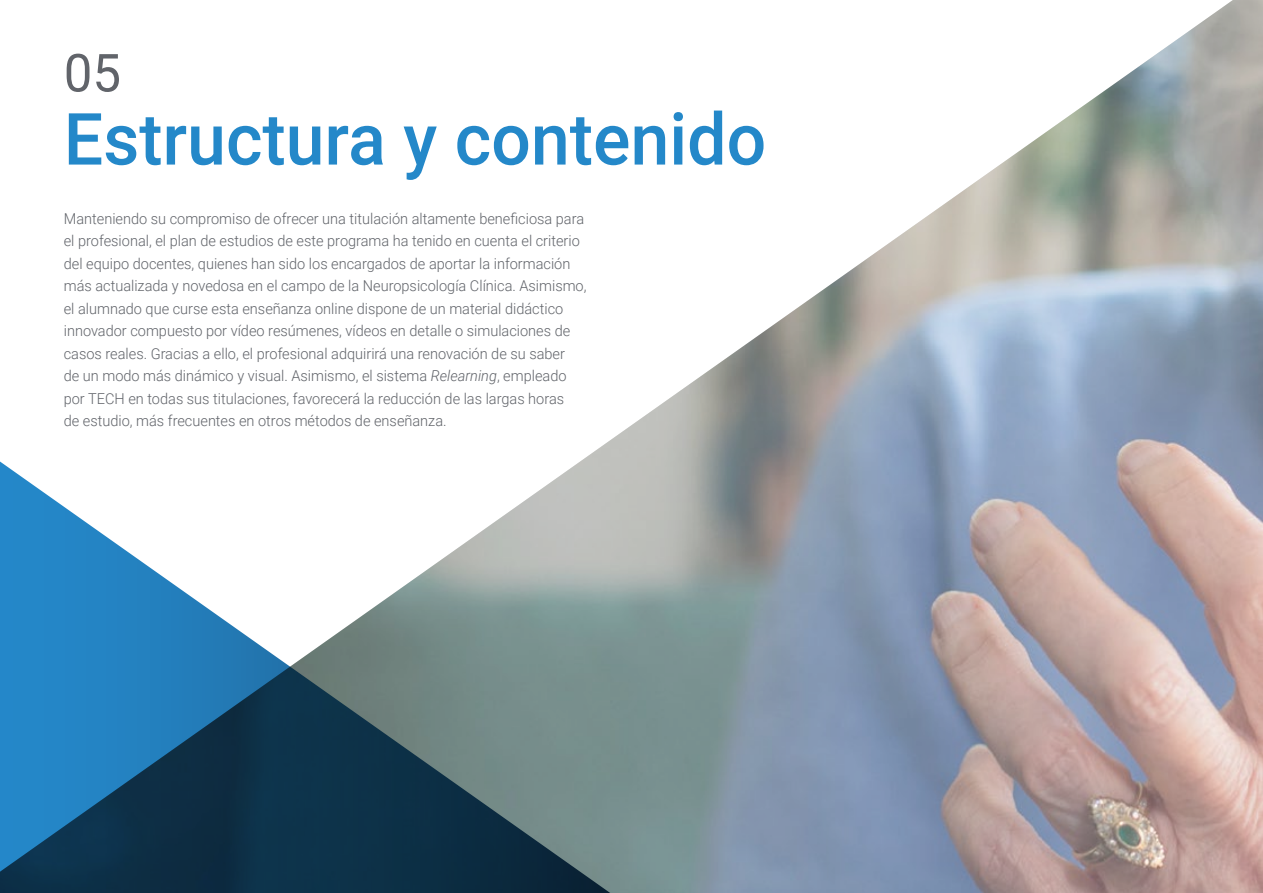
<style>
.page{position:relative;width:1263px;height:893px;background:#fff}
.page>*{position:absolute;margin:0;border:0;box-sizing:border-box;transform-origin:0 0}
.t1{font:500 72px "Roboto";color:#2488c9}
.t2{font:52.5px "Roboto";color:#61646a}
.t3{font:300 15px/22.5px "Roboto";color:#61646a}
.s1{font-style:italic}
</style>
<div class="page">
<img style="left:602px;top:0;width:661px;height:893px">
<svg style="left:0;top:446px;width:640px;height:447px"></svg>
<h2 class="t2" style="left:64px;top:36px;width:59px">05</h2>
<h1 class="t1" style="left:64px;top:89px;width:704px">Estructura y contenido</h1>
<p class="t3" style="left:64px;top:207px;width:524px">Manteniendo su compromiso de ofrecer una titulación altamente beneficiosa para el profesional, el plan de estudios de este programa ha tenido en cuenta el criterio del equipo docentes, quienes han sido los encargados de aportar la información más actualizada y novedosa en el campo de la Neuropsicología Clínica. Asimismo, el alumnado que curse esta enseñanza online dispone de un material didáctico innovador compuesto por vídeo resúmenes, vídeos en detalle o simulaciones de casos reales. Gracias a ello, el profesional adquirirá una renovación de su saber<br>de un modo más dinámico y visual. Asimismo, el sistema <span class="s1">Relearning</span>, empleado por TECH en todas sus titulaciones, favorecerá la reducción de las largas horas<br>de estudio, más frecuentes en otros métodos de enseñanza.</p>
</div>
